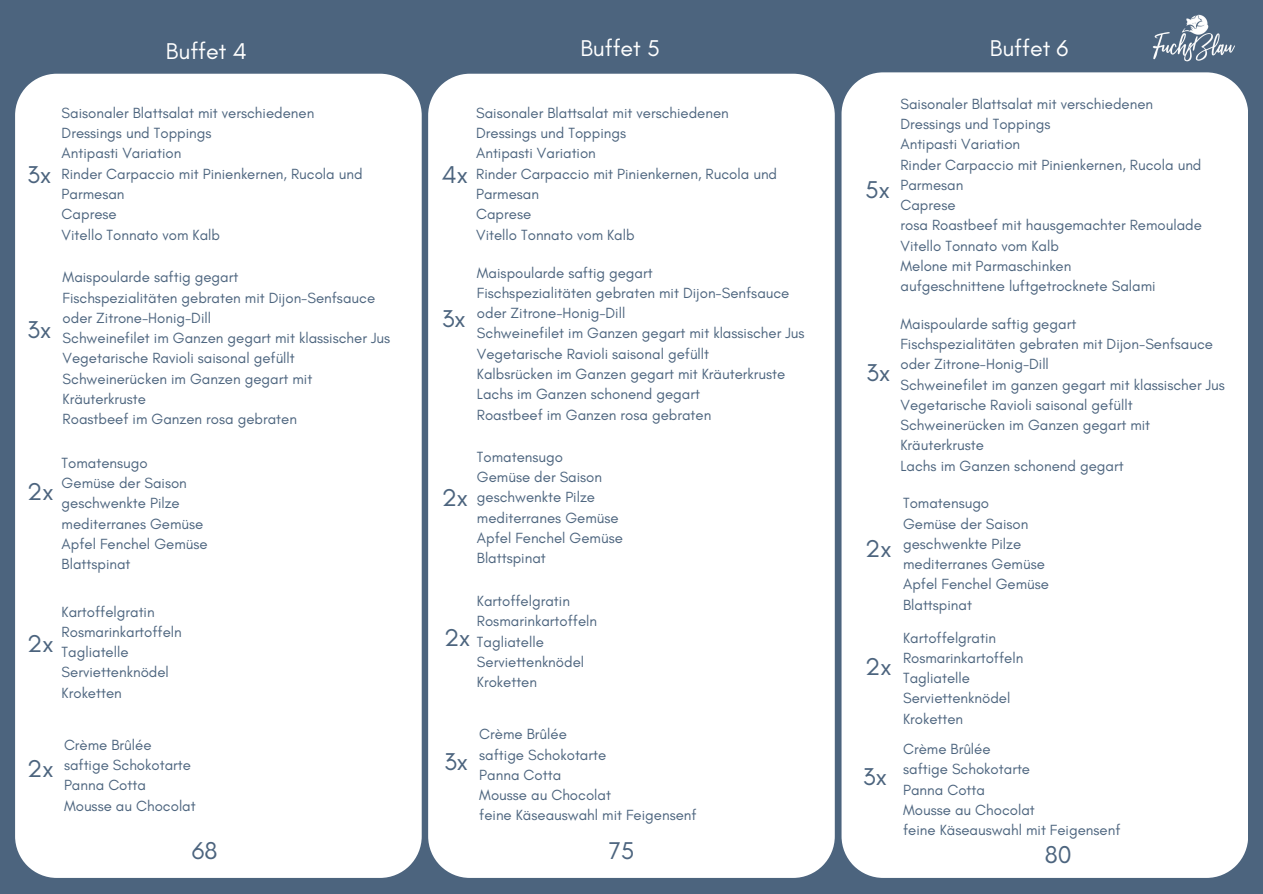
<style>
.page{position:relative;width:1263px;height:894px;background:#fff}
.page>*{position:absolute;margin:0;border:0;box-sizing:border-box;transform-origin:0 0}
.t1{font:24.75px "Glacial Indifference";color:#4c647e}
.t2{font:23.25px "Glacial Indifference";color:#fff}
.t3{font:15px/20.2px "Glacial Indifference";color:#4c647e}
</style>
<div class="page">
<div style="left:0;top:0;width:1263px;height:893px;background:#4c647e"></div>
<img style="left:1152px;top:14px;width:83px;height:48px">
<div style="left:15px;top:74px;width:407px;height:803px;background:#fff"></div>
<div style="left:428px;top:74px;width:407px;height:803px;background:#fff"></div>
<div style="left:841px;top:72px;width:407px;height:805px;background:#fff"></div>
<h1 class="t2" style="left:166px;top:37px;width:82px">Buffet 4</h1>
<h1 class="t2" style="left:580px;top:34px;width:81px">Buffet 5</h1>
<p class="t2" style="left:990px;top:34px;width:80px">Buffet 6</p>
<p class="t3" style="left:900px;top:93px;width:254px">Saisonaler Blattsalat mit verschiedenen<br>Dressings und Toppings</p>
<p class="t3" style="left:900px;top:134px;width:121px">Antipasti Variation</p>
<p class="t3" style="left:900px;top:154px;width:302px">Rinder Carpaccio mit Pinienkernen, Rucola und<br>Parmesan</p>
<p class="t3" style="left:900px;top:195px;width:57px">Caprese</p>
<p class="t3" style="left:900px;top:215px;width:303px">rosa Roastbeef mit hausgemachter Remoulade</p>
<h1 class="t3" style="left:900px;top:235px;width:160px">Vitello Tonnato vom Kalb</h1>
<p class="t3" style="left:900px;top:255px;width:172px">Melone mit Parmaschinken</p>
<p class="t3" style="left:900px;top:276px;width:257px">aufgeschnittene luftgetrocknete Salami</p>
<h1 class="t3" style="left:62px;top:102px;width:254px">Saisonaler Blattsalat mit verschiedenen<br>Dressings und Toppings</h1>
<p class="t3" style="left:62px;top:143px;width:121px">Antipasti Variation</p>
<h1 class="t3" style="left:62px;top:163px;width:302px">Rinder Carpaccio mit Pinienkernen, Rucola und<br>Parmesan</h1>
<p class="t3" style="left:62px;top:204px;width:57px">Caprese</p>
<p class="t3" style="left:62px;top:224px;width:160px">Vitello Tonnato vom Kalb</p>
<p class="t3" style="left:476px;top:102px;width:254px">Saisonaler Blattsalat mit verschiedenen<br>Dressings und Toppings</p>
<p class="t3" style="left:476px;top:143px;width:121px">Antipasti Variation</p>
<p class="t3" style="left:476px;top:163px;width:302px">Rinder Carpaccio mit Pinienkernen, Rucola und<br>Parmesan</p>
<h1 class="t3" style="left:476px;top:204px;width:57px">Caprese</h1>
<p class="t3" style="left:476px;top:224px;width:160px">Vitello Tonnato vom Kalb</p>
<p class="t1" style="left:27px;top:160px;width:25px">3x</p>
<p class="t1" style="left:442px;top:160px;width:28px">4x</p>
<p class="t1" style="left:865px;top:174px;width:26px">5x</p>
<p class="t3" style="left:477px;top:262px;width:177px">Maispoularde saftig gegart</p>
<p class="t3" style="left:477px;top:282px;width:314px">Fischspezialitäten gebraten mit Dijon-Senfsauce oder Zitrone-Honig-Dill</p>
<p class="t3" style="left:477px;top:323px;width:329px">Schweinefilet im Ganzen gegart mit klassischer Jus</p>
<p class="t3" style="left:477px;top:343px;width:234px">Vegetarische Ravioli saisonal gefüllt</p>
<h1 class="t3" style="left:477px;top:363px;width:310px">Kalbsrücken im Ganzen gegart mit Kräuterkruste</h1>
<p class="t3" style="left:477px;top:384px;width:225px">Lachs im Ganzen schonend gegart</p>
<p class="t3" style="left:477px;top:404px;width:236px">Roastbeef im Ganzen rosa gebraten</p>
<p class="t3" style="left:63px;top:267px;width:177px">Maispoularde saftig gegart</p>
<p class="t3" style="left:63px;top:287px;width:314px">Fischspezialitäten gebraten mit Dijon-Senfsauce oder Zitrone-Honig-Dill</p>
<p class="t3" style="left:63px;top:327px;width:329px">Schweinefilet im Ganzen gegart mit klassischer Jus</p>
<p class="t3" style="left:63px;top:348px;width:234px">Vegetarische Ravioli saisonal gefüllt</p>
<h1 class="t3" style="left:63px;top:368px;width:251px">Schweinerücken im Ganzen gegart mit<br>Kräuterkruste</h1>
<p class="t3" style="left:63px;top:408px;width:236px">Roastbeef im Ganzen rosa gebraten</p>
<p class="t1" style="left:442px;top:304px;width:25px">3x</p>
<p class="t3" style="left:900px;top:313px;width:177px">Maispoularde saftig gegart</p>
<p class="t3" style="left:900px;top:333px;width:314px">Fischspezialitäten gebraten mit Dijon-Senfsauce oder Zitrone-Honig-Dill</p>
<h1 class="t3" style="left:900px;top:374px;width:326px">Schweinefilet im ganzen gegart mit klassischer Jus</h1>
<p class="t3" style="left:900px;top:394px;width:234px">Vegetarische Ravioli saisonal gefüllt</p>
<p class="t3" style="left:900px;top:414px;width:251px">Schweinerücken im Ganzen gegart mit<br>Kräuterkruste</p>
<p class="t1" style="left:27px;top:314px;width:25px">3x</p>
<h1 class="t1" style="left:866px;top:357px;width:25px">3x</h1>
<p class="t3" style="left:477px;top:446px;width:88px">Tomatensugo</p>
<p class="t3" style="left:477px;top:466px;width:127px">Gemüse der Saison</p>
<p class="t3" style="left:477px;top:486px;width:120px">geschwenkte Pilze</p>
<p class="t3" style="left:477px;top:507px;width:143px">mediterranes Gemüse</p>
<p class="t3" style="left:477px;top:527px;width:147px">Apfel Fenchel Gemüse</p>
<h1 class="t3" style="left:477px;top:547px;width:70px">Blattspinat</h1>
<p class="t3" style="left:62px;top:452px;width:88px">Tomatensugo</p>
<p class="t3" style="left:900px;top:455px;width:225px">Lachs im Ganzen schonend gegart</p>
<p class="t3" style="left:62px;top:472px;width:127px">Gemüse der Saison</p>
<p class="t3" style="left:62px;top:493px;width:120px">geschwenkte Pilze</p>
<h1 class="t3" style="left:62px;top:513px;width:143px">mediterranes Gemüse</h1>
<p class="t3" style="left:62px;top:533px;width:147px">Apfel Fenchel Gemüse</p>
<p class="t3" style="left:62px;top:553px;width:70px">Blattspinat</p>
<p class="t1" style="left:27px;top:476px;width:28px">2x</p>
<p class="t1" style="left:442px;top:482px;width:28px">2x</p>
<p class="t3" style="left:903px;top:492px;width:88px">Tomatensugo</p>
<p class="t3" style="left:903px;top:513px;width:127px">Gemüse der Saison</p>
<p class="t3" style="left:903px;top:533px;width:120px">geschwenkte Pilze</p>
<p class="t3" style="left:903px;top:553px;width:143px">mediterranes Gemüse</p>
<p class="t3" style="left:903px;top:573px;width:147px">Apfel Fenchel Gemüse</p>
<p class="t3" style="left:903px;top:594px;width:70px">Blattspinat</p>
<p class="t1" style="left:865px;top:533px;width:28px">2x</p>
<p class="t3" style="left:477px;top:590px;width:95px">Kartoffelgratin</p>
<h1 class="t3" style="left:477px;top:610px;width:122px">Rosmarinkartoffeln</h1>
<p class="t3" style="left:477px;top:631px;width:68px">Tagliatelle</p>
<p class="t3" style="left:477px;top:651px;width:109px">Serviettenknödel</p>
<p class="t3" style="left:477px;top:671px;width:62px">Kroketten</p>
<h1 class="t3" style="left:62px;top:601px;width:95px">Kartoffelgratin</h1>
<p class="t3" style="left:62px;top:621px;width:122px">Rosmarinkartoffeln</p>
<p class="t3" style="left:62px;top:641px;width:68px">Tagliatelle</p>
<p class="t3" style="left:62px;top:662px;width:109px">Serviettenknödel</p>
<p class="t3" style="left:62px;top:682px;width:62px">Kroketten</p>
<p class="t1" style="left:27px;top:628px;width:28px">2x</p>
<p class="t1" style="left:444px;top:622px;width:28px">2x</p>
<p class="t3" style="left:903px;top:627px;width:95px">Kartoffelgratin</p>
<p class="t3" style="left:903px;top:647px;width:122px">Rosmarinkartoffeln</p>
<h1 class="t3" style="left:903px;top:667px;width:68px">Tagliatelle</h1>
<p class="t3" style="left:903px;top:687px;width:109px">Serviettenknödel</p>
<p class="t3" style="left:903px;top:708px;width:62px">Kroketten</p>
<h1 class="t1" style="left:865px;top:651px;width:28px">2x</h1>
<p class="t3" style="left:64px;top:734px;width:89px">Crème Brûlée</p>
<p class="t3" style="left:64px;top:754px;width:129px">saftige Schokotarte</p>
<p class="t3" style="left:64px;top:774px;width:83px">Panna Cotta</p>
<p class="t3" style="left:64px;top:795px;width:133px">Mousse au Chocolat</p>
<p class="t1" style="left:27px;top:752px;width:28px">2x</p>
<p class="t1" style="left:444px;top:746px;width:25px">3x</p>
<p class="t3" style="left:479px;top:723px;width:89px">Crème Brûlée</p>
<p class="t3" style="left:479px;top:744px;width:129px">saftige Schokotarte</p>
<p class="t3" style="left:479px;top:764px;width:83px">Panna Cotta</p>
<h1 class="t3" style="left:479px;top:784px;width:133px">Mousse au Chocolat</h1>
<p class="t3" style="left:479px;top:804px;width:219px">feine Käseauswahl mit Feigensenf</p>
<p class="t1" style="left:863px;top:760px;width:25px">3x</p>
<p class="t3" style="left:903px;top:738px;width:89px">Crème Brûlée</p>
<p class="t3" style="left:903px;top:758px;width:129px">saftige Schokotarte</p>
<p class="t3" style="left:903px;top:779px;width:83px">Panna Cotta</p>
<p class="t3" style="left:903px;top:799px;width:133px">Mousse au Chocolat</p>
<p class="t3" style="left:903px;top:819px;width:219px">feine Käseauswahl mit Feigensenf</p>
<p class="t1" style="left:192px;top:835px;width:27px">68</p>
<p class="t1" style="left:609px;top:835px;width:27px">75</p>
<h1 class="t1" style="left:1045px;top:839px;width:28px">80</h1>
</div>
